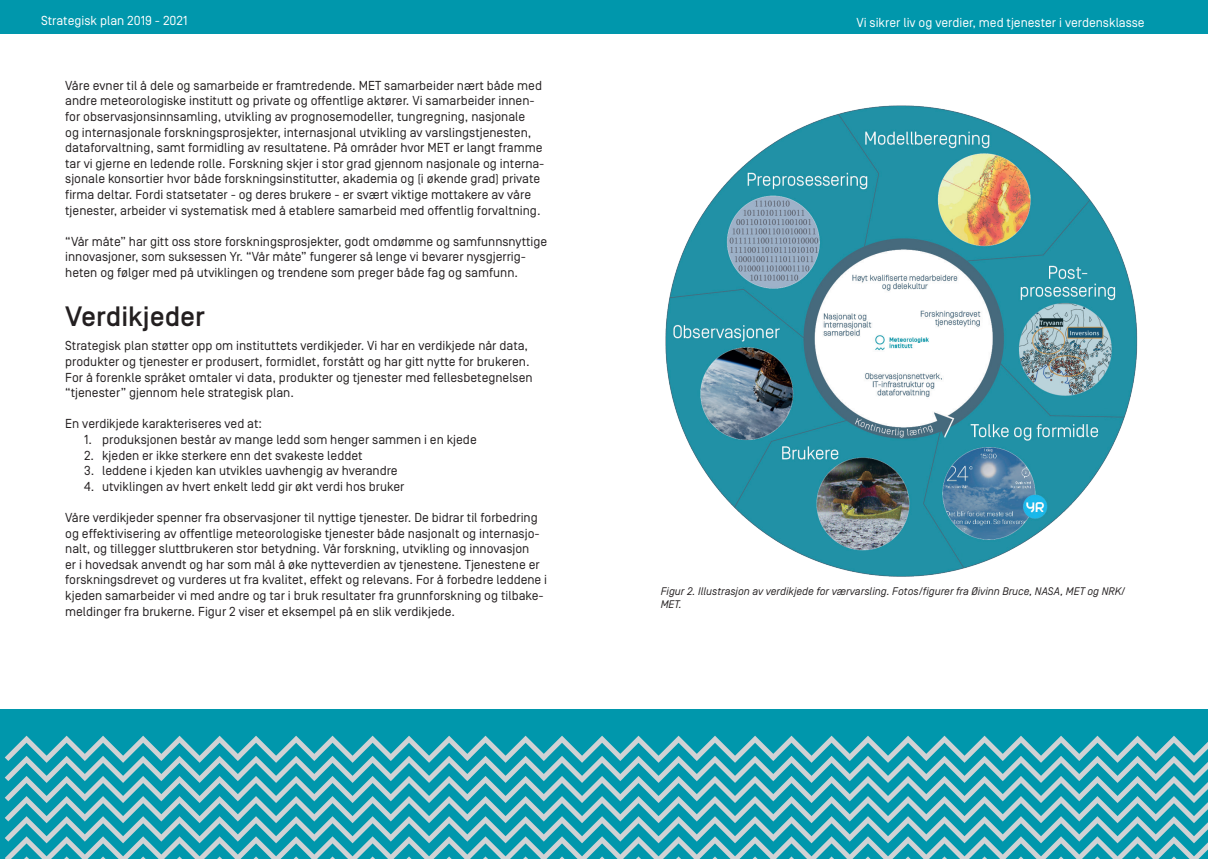
<style>
.page{position:relative;width:1208px;height:859px;background:#fff}
.page>*{position:absolute;margin:0;border:0;box-sizing:border-box;transform-origin:0 0}
.t1{font:500 28px "Simplon Norm";color:#231f20}
.t2{font:13px/15.6px "Simplon Norm";color:#231f20}
.t3{font:13px "Simplon Norm";color:#fff}
.t4{font:italic 11px/13.2px "Simplon Norm";color:#231f20}
</style>
<div class="page">
<div style="left:0;top:709px;width:1208px;height:150px;background:#0097ac"></div>
<svg style="left:5px;top:736px;width:1203px;height:123px"></svg>
<div style="left:0;top:0;width:1208px;height:33px;background:#0097ac"></div>
<img style="left:665px;top:105px;width:473px;height:472px">
<p class="t3" style="left:41px;top:14px;width:148px">Strategisk plan 2019 - 2021</p>
<p class="t3" style="left:856px;top:15px;width:290px">Vi sikrer liv og verdier, med tjenester i verdensklasse</p>
<p class="t2" style="left:65px;top:78px;width:481px">Våre evner til å dele og samarbeide er framtredende. MET samarbeider nært både med andre meteorologiske institutt og private og offentlige aktører. Vi samarbeider innen&shy;for observasjonsinnsamling, utvikling av prognosemodeller, tungregning, nasjonale<br>og internasjonale forskningsprosjekter, internasjonal utvikling av varslingstjenesten, dataforvaltning, samt formidling av resultatene. På områder hvor MET er langt framme tar vi gjerne en ledende rolle. Forskning skjer i stor grad gjennom nasjonale og interna&shy;sjonale konsortier hvor både forskningsinstitutter, akademia og (i økende grad) private firma deltar. Fordi statsetater - og deres brukere - er svært viktige mottakere av våre tjenester, arbeider vi systematisk med å etablere samarbeid med offentlig forvaltning.</p>
<p class="t2" style="left:65px;top:234px;width:483px">“Vår måte” har gitt oss store forskningsprosjekter, godt omdømme og samfunnsnyttige innovasjoner, som suksessen Yr. “Vår måte” fungerer så lenge vi bevarer nysgjerrig&shy;heten og følger med på utviklingen og trendene som preger både fag og samfunn.</p>
<h1 class="t1" style="left:65px;top:302px;width:141px">Verdikjeder</h1>
<p class="t2" style="left:65px;top:338px;width:469px">Strategisk plan støtter opp om instituttets verdikjeder. Vi har en verdikjede når data, produkter og tjenester er produsert, formidlet, forstått og har gitt nytte for brukeren.<br>For å forenkle språket omtaler vi data, produkter og tjenester med fellesbetegnelsen “tjenester” gjennom hele strategisk plan.</p>
<p class="t2" style="left:65px;top:416px;width:198px">En verdikjede karakteriseres ved at:</p>
<p class="t2" style="left:84px;top:432px;width:394px">1. produksjonen består av mange ledd som henger sammen i en kjede</p>
<p class="t2" style="left:84px;top:448px;width:280px">2. kjeden er ikke sterkere enn det svakeste leddet</p>
<p class="t2" style="left:84px;top:463px;width:315px">3. leddene i kjeden kan utvikles uavhengig av hverandre</p>
<p class="t2" style="left:84px;top:479px;width:322px">4. utviklingen av hvert enkelt ledd gir økt verdi hos bruker</p>
<p class="t2" style="left:65px;top:510px;width:483px">Våre verdikjeder spenner fra observasjoner til nyttige tjenester. De bidrar til forbedring og effektivisering av offentlige meteorologiske tjenester både nasjonalt og internasjo&shy;nalt, og tillegger sluttbrukeren stor betydning. Vår forskning, utvikling og innovasjon<br>er i hovedsak anvendt og har som mål å øke nytteverdien av tjenestene. Tjenestene er forskningsdrevet og vurderes ut fra kvalitet, effekt og relevans. For å forbedre leddene i kjeden samarbeider vi med andre og tar i bruk resultater fra grunnforskning og tilbake&shy;meldinger fra brukerne. Figur 2 viser et eksempel på en slik verdikjede.</p>
<p class="t4" style="left:660px;top:585px;width:466px">Figur 2. Illustrasjon av verdikjede for værvarsling. Fotos/figurer fra Øivinn Bruce, NASA, MET og NRK/<br>MET.</p>
</div>
